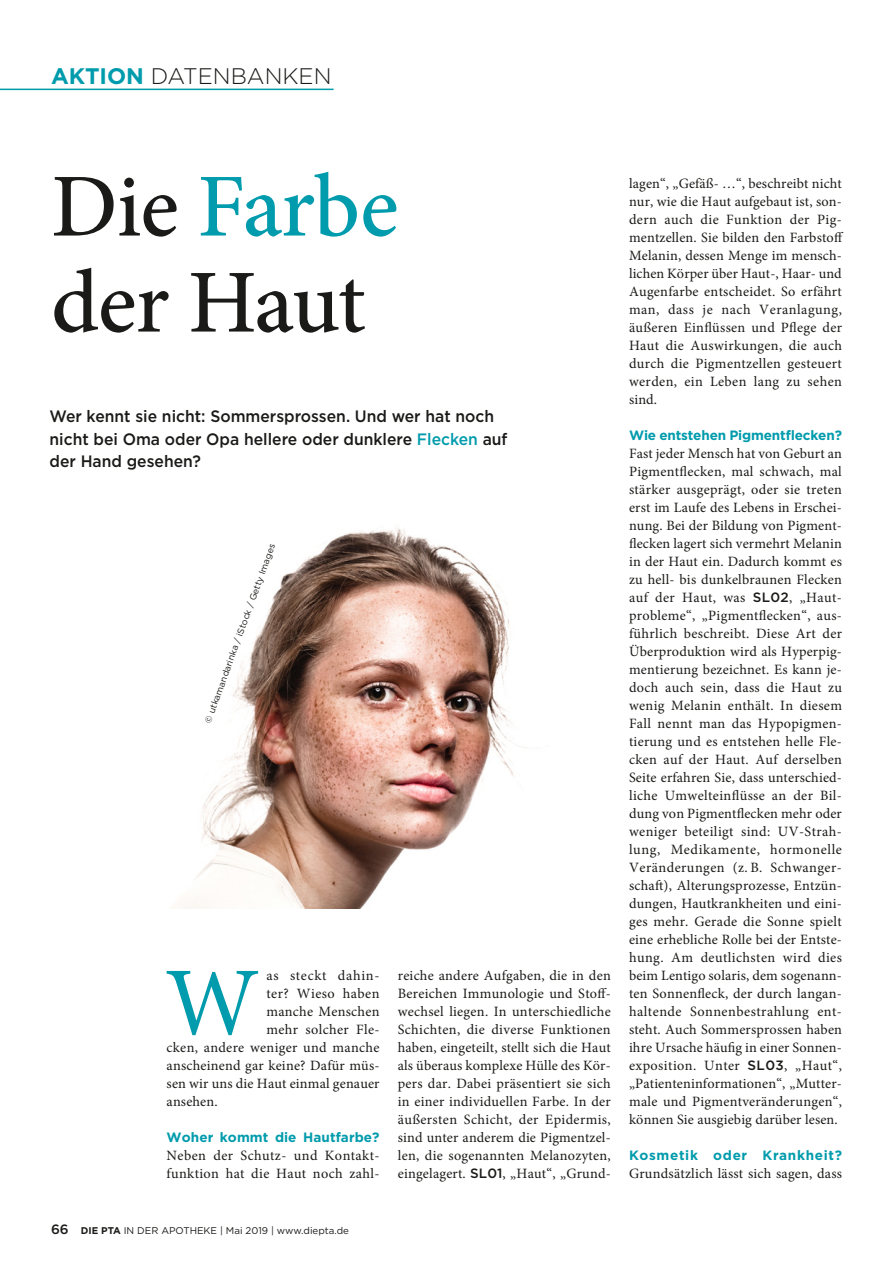
<style>
.page{position:relative;width:893px;height:1263px;background:#fff}
.page>*{position:absolute;margin:0;border:0;box-sizing:border-box;transform-origin:0 0}
.Intitial{font:97.35px "Minion Pro";color:#009bac}
.t1{font:500 90px/96px "Minion Pro";letter-spacing:-.01em;color:#1a1a18}
.Rubrik_Thema{font:300 22.5px "Gotham";color:#1a1a18}
.t2{font:500 16.5px/22.5px "Gotham";color:#1a1a18;scale:.95 1}
.Grundtext{font:14.25px/18px "Minion Pro";letter-spacing:.02em;color:#1a1a18;text-align:justify}
.Intitial-2{font:14.25px "Minion Pro";letter-spacing:.02em;color:#1a1a18}
.Intitial-3{font:14.25px "Minion Pro";letter-spacing:.05em;color:#1a1a18}
.Grundtext-2{font:700 13.5px "Gotham";letter-spacing:.005em;color:#009bac}
.Grundtext-3{font:700 13.5px "Gotham";letter-spacing:.05em;color:#009bac}
.t3{font:9.75px "Gotham";color:#1a1a18}
.Bildquelle{font:9px "Gotham";color:#1a1a18}
.s1{font-weight:700;color:#009bac}
.s2{color:#009bac}
.s3{font-weight:500;font-size:13.5px}
.s4{font-weight:700}
.s5{font-family:"Gotham";font-weight:500;font-size:13.5px}
</style>
<div class="page">
<hr style="left:0;top:89px;width:334px;height:1px;background:#009bac">
<img style="left:174px;top:528px;width:353px;height:380px">
<p class="Rubrik_Thema" style="left:51px;top:62px;width:282px"><span class="s1">AKTION</span> DATENBANKEN</p>
<p class="t1" style="left:51px;top:159px;width:349px">Die <span class="s2">Farbe </span>der Haut</p>
<p class="t2" style="left:50px;top:405px;width:484px">Wer kennt sie nicht: Sommersprossen. Und wer hat noch nicht bei Oma oder Opa hellere oder dunklere <span class="s2">Flecken</span> auf der Hand gesehen?</p>
<p class="Bildquelle" style="left:202px;top:720px;width:191px;rotate:-70deg">© utkamandarinka / iStock / Getty Images</p>
<p class="Intitial" style="left:165px;top:938px;width:96px">W</p>
<p class="Intitial-3" style="left:266px;top:966px;width:115px">as steckt dahin-</p>
<p class="Intitial-2" style="left:266px;top:984px;width:115px">ter? Wieso haben</p>
<p class="Intitial-2" style="left:266px;top:1002px;width:115px">manche Menschen</p>
<p class="Intitial-2" style="left:266px;top:1020px;width:115px">mehr solcher Fle-</p>
<p class="Intitial-2" style="left:167px;top:1038px;width:214px">cken, andere weniger und manche</p>
<p class="Intitial-2" style="left:167px;top:1056px;width:214px">anscheinend gar keine? Dafür müs-</p>
<p class="Intitial-2" style="left:167px;top:1074px;width:214px">sen wir uns die Haut einmal genauer</p>
<p class="Intitial-2" style="left:167px;top:1092px;width:53px">ansehen.</p>
<p class="Grundtext-2" style="left:167px;top:1128px;width:214px">Woher kommt die Hautfarbe?</p>
<p class="Grundtext" style="left:167px;top:1147px;width:214px">Neben der Schutz- und Kontakt&shy;funktion hat die Haut noch zahl-</p>
<p class="t3" style="left:51px;top:1224px;width:299px"><span class="s3">66</span> <span class="s4">DIE PTA</span> IN DER APOTHEKE | Mai 2019 | www.diepta.de</p>
<p class="Grundtext" style="left:398px;top:967px;width:214px">reiche andere Aufgaben, die in den Bereichen Immunologie und Stoff&shy;wechsel liegen. In unterschiedliche Schichten, die diverse Funktionen haben, eingeteilt, stellt sich die Haut als überaus komplexe Hülle des Kör&shy;pers dar. Dabei präsentiert sie sich in einer individuellen Farbe. In der äußersten Schicht, der Epidermis, sind unter anderem die Pigmentzel&shy;len, die sogenannten Melanozyten, eingelagert. <span class="s5">SL01</span>, „Haut“, „Grund-</p>
<p class="Grundtext" style="left:629px;top:175px;width:216px">lagen“, „Gefäß- …“, beschreibt nicht nur, wie die Haut aufgebaut ist, son&shy;dern auch die Funktion der Pig&shy;mentzellen. Sie bilden den Farbstoff Melanin, dessen Menge im mensch&shy;lichen Körper über Haut-, Haar- und Augenfarbe entscheidet. So erfährt man, dass je nach Veranlagung, äußeren Einflüssen und Pflege der Haut die Auswirkungen, die auch durch die Pigmentzellen gesteuert werden, ein Leben lang zu sehen sind.</p>
<p class="Grundtext-2" style="left:629px;top:426px;width:214px">Wie entstehen Pigmentflecken?</p>
<p class="Grundtext" style="left:629px;top:445px;width:215px">Fast jeder Mensch hat von Geburt an Pigmentflecken, mal schwach, mal stärker ausgeprägt, oder sie treten erst im Laufe des Lebens in Erschei&shy;nung. Bei der Bildung von Pigment&shy;flecken lagert sich vermehrt Melanin in der Haut ein. Dadurch kommt es zu hell- bis dunkelbraunen Flecken auf der Haut, was <span class="s5">SL02</span>, „Haut&shy;probleme“, „Pigmentflecken“, aus&shy;führlich beschreibt. Diese Art der Überproduktion wird als Hyperpig&shy;mentierung bezeichnet. Es kann je&shy;doch auch sein, dass die Haut zu wenig Melanin enthält. In diesem Fall nennt man das Hypopigmen&shy;tierung und es entstehen helle Fle&shy;cken auf der Haut. Auf derselben Seite erfahren Sie, dass unterschied&shy;liche Umwelteinflüsse an der Bil&shy;dung von Pigmentflecken mehr oder weniger beteiligt sind: UV-Strah&shy;lung, Medikamente, hormonelle Veränderungen (z. B. Schwanger&shy;schaft), Alterungsprozesse, Entzün&shy;dungen, Hautkrankheiten und eini&shy;ges mehr. Gerade die Sonne spielt eine erhebliche Rolle bei der Entste&shy;hung. Am deutlichsten wird dies beim Lentigo solaris, dem sogenann&shy;ten Sonnenfleck, der durch langan&shy;haltende Sonnenbestrahlung ent&shy;steht. Auch Sommersprossen haben ihre Ursache häufig in einer Sonnen&shy;exposition. Unter <span class="s5">SL03</span>, „Haut“, „Patienteninformationen“, „Mutter&shy;male und Pigmentveränderungen“, können Sie ausgiebig darüber lesen.</p>
<p class="Grundtext-3" style="left:629px;top:1146px;width:214px">Kosmetik oder Krankheit?</p>
<p class="Grundtext" style="left:629px;top:1165px;width:215px">Grundsätzlich lässt sich sagen, dass</p>
</div>
